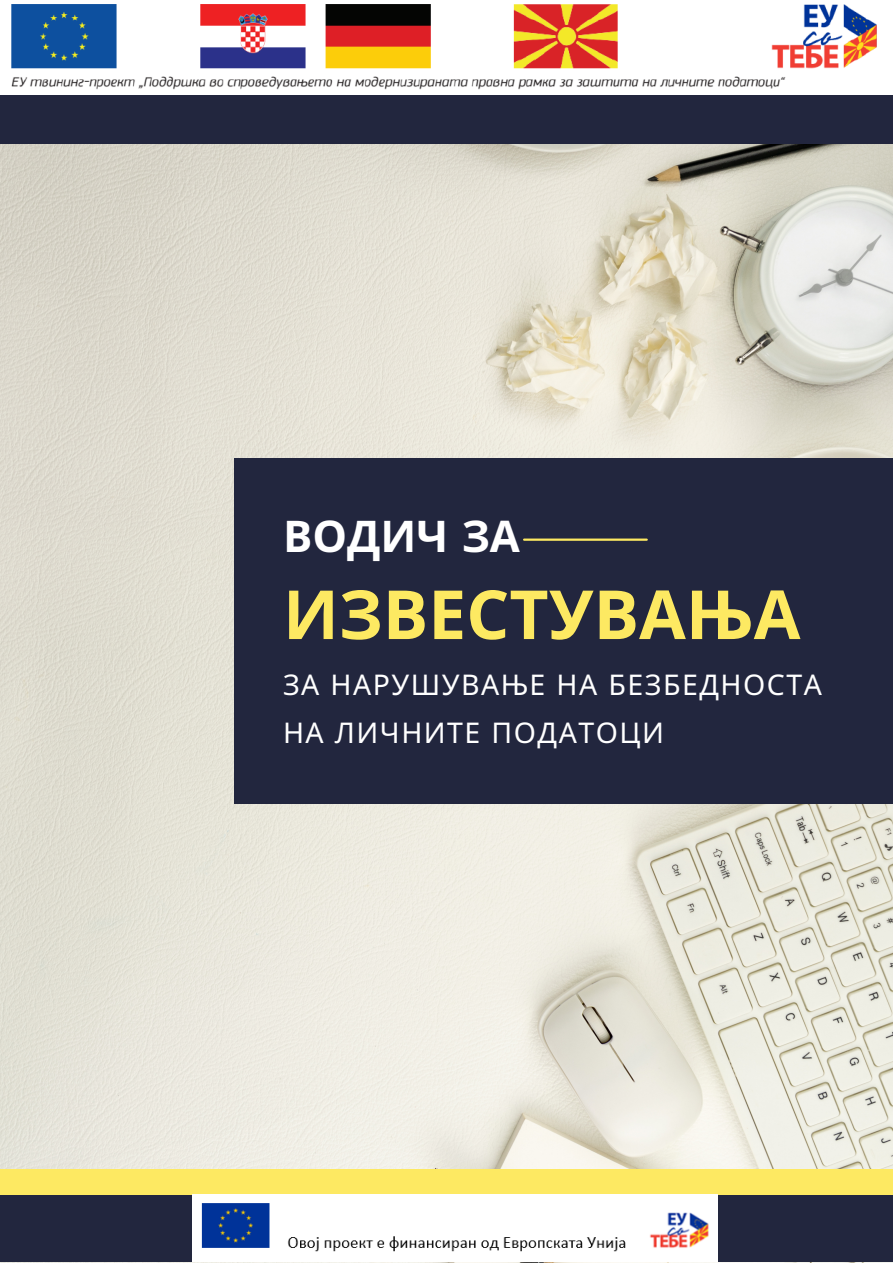
<style>
.page{position:relative;width:893px;height:1264px;background:#fff}
.page>*{position:absolute;margin:0;border:0;box-sizing:border-box;transform-origin:0 0}
.t1{font:700 67.8px "Noto Sans";color:#fde962}
.t2{font:700 43.65px "Noto Sans";color:#fff}
.t3{font:28.5px/48.3px "Noto Sans";letter-spacing:.05em;color:#fff}
</style>
<div class="page">
<img style="left:0;top:144px;width:892px;height:1024px">
<div style="left:0;top:0;width:892px;height:144px;background:#22263e"></div>
<div style="left:234px;top:458px;width:658px;height:346px;background:#22263e"></div>
<div style="left:0;top:1194px;width:892px;height:68px;background:#22263e"></div>
<hr style="left:524px;top:538px;width:122px;height:3px;background:#fde962">
<div style="left:0;top:1168px;width:892px;height:26px;background:#fde962"></div>
<img style="left:0;top:0;width:892px;height:94px">
<img style="left:192px;top:1194px;width:525px;height:67px">
<p class="t2" style="left:283px;top:505px;width:238px">ВОДИЧ ЗА</p>
<p class="t1" style="left:283px;top:566px;width:519px">ИЗВЕСТУВАЊА</p>
<p class="t3" style="left:283px;top:659px;width:540px">ЗА НАРУШУВАЊЕ НА БЕЗБЕДНОСТА<br>НА ЛИЧНИТЕ ПОДАТОЦИ</p>
</div>
